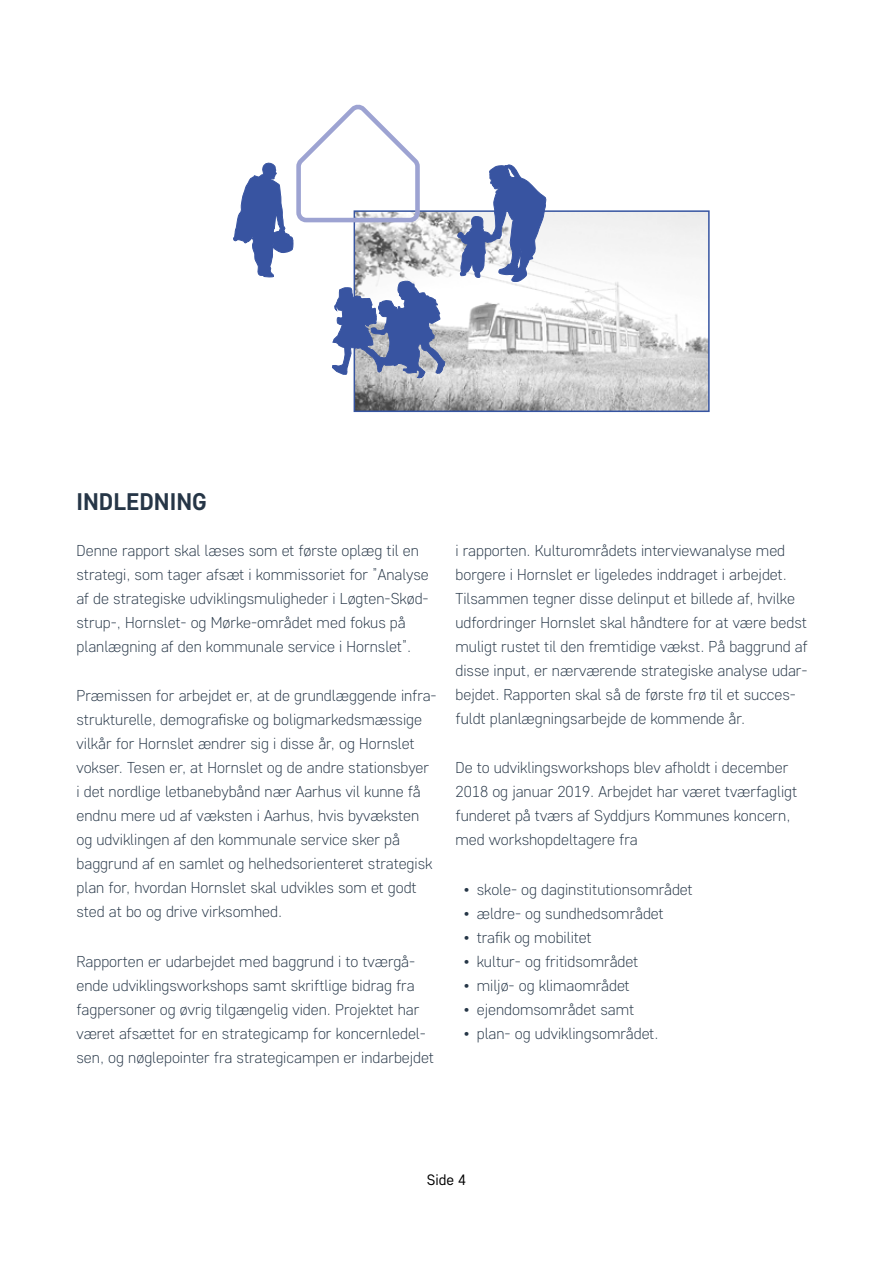
<style>
.page{position:relative;width:893px;height:1263px;background:#fff}
.page>*{position:absolute;margin:0;border:0;box-sizing:border-box;transform-origin:0 0}
.t1{font:700 24px "Core Sans D55";color:#263647}
.t2{font:300 15.75px/24px "Core Sans D25";color:#263647}
.t3{font:15px "Core Sans D35";color:#000}
</style>
<div class="page">
<img style="left:357px;top:213px;width:350px;height:196px">
<div style="left:354px;top:210px;width:356px;height:202px;border:2px solid #3654a1"></div>
<svg style="left:457px;top:164px;width:89px;height:118px"></svg>
<svg style="left:233px;top:104px;width:213px;height:274px"></svg>
<h1 class="t1" style="left:77px;top:486px;width:132px">INDLEDNING</h1>
<p class="t2" style="left:77px;top:538px;width:354px">Denne rapport skal læses som et første oplæg til en strategi, som tager afsæt i kommissoriet for ”Analyse af de strategiske udviklingsmuligheder i Løgten-Skød&shy;strup-, Hornslet- og Mørke-området med fokus på planlægning af den kommunale service i Hornslet”.</p>
<p class="t2" style="left:77px;top:683px;width:362px">Præmissen for arbejdet er, at de grundlæggende infra&shy;strukturelle, demografiske og boligmarkedsmæssige vilkår for Hornslet ændrer sig i disse år, og Hornslet vokser. Tesen er, at Hornslet og de andre stationsbyer<br>i det nordlige letbanebybånd nær Aarhus vil kunne få endnu mere ud af væksten i Aarhus, hvis byvæksten og udviklingen af den kommunale service sker på baggrund af en samlet og helhedsorienteret strategisk plan for, hvordan Hornslet skal udvikles som et godt sted at bo og drive virksomhed.</p>
<p class="t2" style="left:77px;top:949px;width:359px">Rapporten er udarbejdet med baggrund i to tværgå&shy;ende udviklingsworkshops samt skriftlige bidrag fra fagpersoner og øvrig tilgængelig viden. Projektet har været afsættet for en strategicamp for koncernledel&shy;sen, og nøglepointer fra strategicampen er indarbejdet</p>
<p class="t2" style="left:455px;top:538px;width:354px">i rapporten. Kulturområdets interviewanalyse med borgere i Hornslet er ligeledes inddraget i arbejdet.<br>Tilsammen tegner disse delinput et billede af, hvilke udfordringer Hornslet skal håndtere for at være bedst muligt rustet til den fremtidige vækst. På baggrund af disse input, er nærværende strategiske analyse udar&shy;bejdet. Rapporten skal så de første frø til et succes&shy;fuldt planlægningsarbejde de kommende år.</p>
<p class="t2" style="left:455px;top:755px;width:343px">De to udviklingsworkshops blev afholdt i december 2018 og januar 2019. Arbejdet har været tværfagligt funderet på tværs af Syddjurs Kommunes koncern, med workshopdeltagere fra</p>
<p class="t2" style="left:464px;top:877px;width:230px">• skole- og daginstitutionsområdet</p>
<p class="t2" style="left:464px;top:901px;width:201px">• ældre- og sundhedsområdet</p>
<p class="t2" style="left:464px;top:925px;width:129px">• trafik og mobilitet</p>
<p class="t2" style="left:464px;top:949px;width:176px">• kultur- og fritidsområdet</p>
<p class="t2" style="left:464px;top:973px;width:167px">• miljø- og klimaområdet</p>
<p class="t2" style="left:464px;top:997px;width:172px">• ejendomsområdet samt</p>
<p class="t2" style="left:464px;top:1021px;width:196px">• plan- og udviklingsområdet.</p>
<p class="t3" style="left:427px;top:1170px;width:41px">Side 4</p>
</div>
